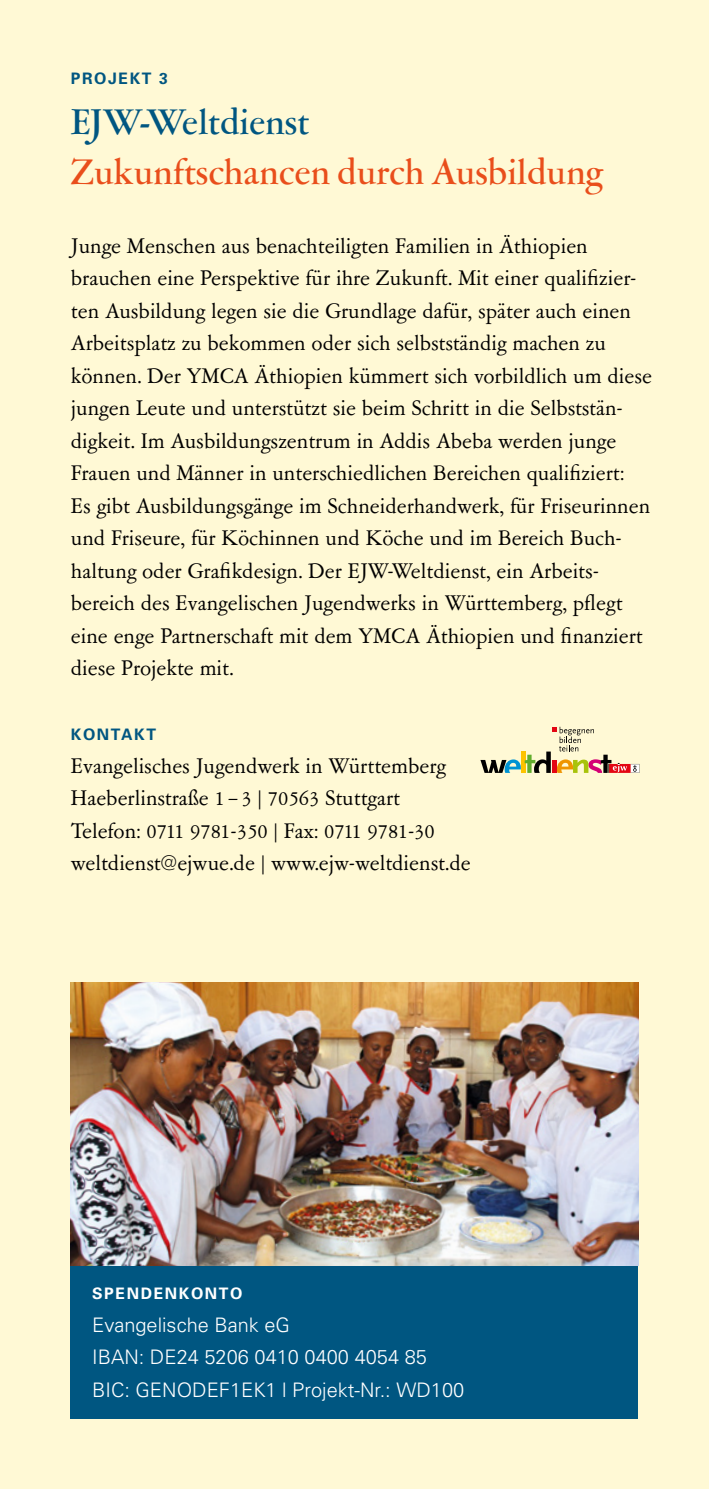
<style>
.page{position:relative;width:709px;height:1489px;background:#fff}
.page>*{position:absolute;margin:0;border:0;box-sizing:border-box;transform-origin:0 0}
.t1{font:500 40px "Garamont Amst SH";letter-spacing:.015em;color:#e94e1b}
.t2{font:500 40px "Garamont Amst SH";letter-spacing:.015em;color:#005681}
.t3{font:23.75px/32.5px "Garamont Amst SB";color:#000}
.t4{font:300 20px/32.5px "Univers";color:#fff}
.t5{font:700 15.75px "Univers";letter-spacing:.1em;color:#005681}
.t6{font:700 15.75px "Univers";letter-spacing:.1em;color:#fff}
</style>
<div class="page">
<div style="left:0;top:0;width:709px;height:1488px;background:#fff9d5"></div>
<div style="left:71px;top:1264px;width:567px;height:153px;background:#005681"></div>
<img style="left:71px;top:982px;width:567px;height:282px">
<svg style="left:480px;top:726px;width:159px;height:46px"></svg>
<p class="t5" style="left:71px;top:68px;width:99px">PROJEKT 3</p>
<h1 class="t2" style="left:71px;top:102px;width:239px">EJW-Weltdienst</h1>
<h1 class="t1" style="left:71px;top:152px;width:534px">Zukunftschancen durch Ausbildung</h1>
<p class="t3" style="left:71px;top:230px;width:582px">Junge Menschen aus benachteiligten Familien in Äthiopien brauchen eine Perspektive für ihre Zukunft. Mit einer qualifizier&shy;ten Ausbildung legen sie die Grundlage dafür, später auch einen Arbeitsplatz zu bekommen oder sich selbstständig machen zu können. Der YMCA Äthiopien kümmert sich vorbildlich um diese jungen Leute und unterstützt sie beim Schritt in die Selbststän&shy;digkeit. Im Ausbildungszentrum in Addis Abeba werden junge Frauen und Männer in unterschiedlichen Bereichen qualifiziert:<br>Es gibt Ausbildungsgänge im Schneiderhandwerk, für Friseurinnen und Friseure, für Köchinnen und Köche und im Bereich Buch&shy;haltung oder Grafikdesign. Der EJW-Weltdienst, ein Arbeits&shy;bereich des Evangelischen Jugendwerks in Württemberg, pflegt eine enge Partnerschaft mit dem YMCA Äthiopien und finanziert diese Projekte mit.</p>
<p class="t5" style="left:71px;top:724px;width:87px">KONTAKT</p>
<p class="t3" style="left:71px;top:750px;width:401px">Evangelisches Jugendwerk in Württemberg Haeberlinstraße 1 – 3 | 70563 Stuttgart Telefon: 0711 9781-350 | Fax: 0711 9781-30 weltdienst@ejwue.de | www.ejw-weltdienst.de</p>
<p class="t6" style="left:92px;top:1283px;width:152px">SPENDENKONTO</p>
<p class="t4" style="left:92px;top:1307px;width:373px">Evangelische Bank eG<br>IBAN: DE24 5206 0410 0400 4054 85<br>BIC: GENODEF1EK1 | Projekt-Nr.: WD100</p>
</div>
